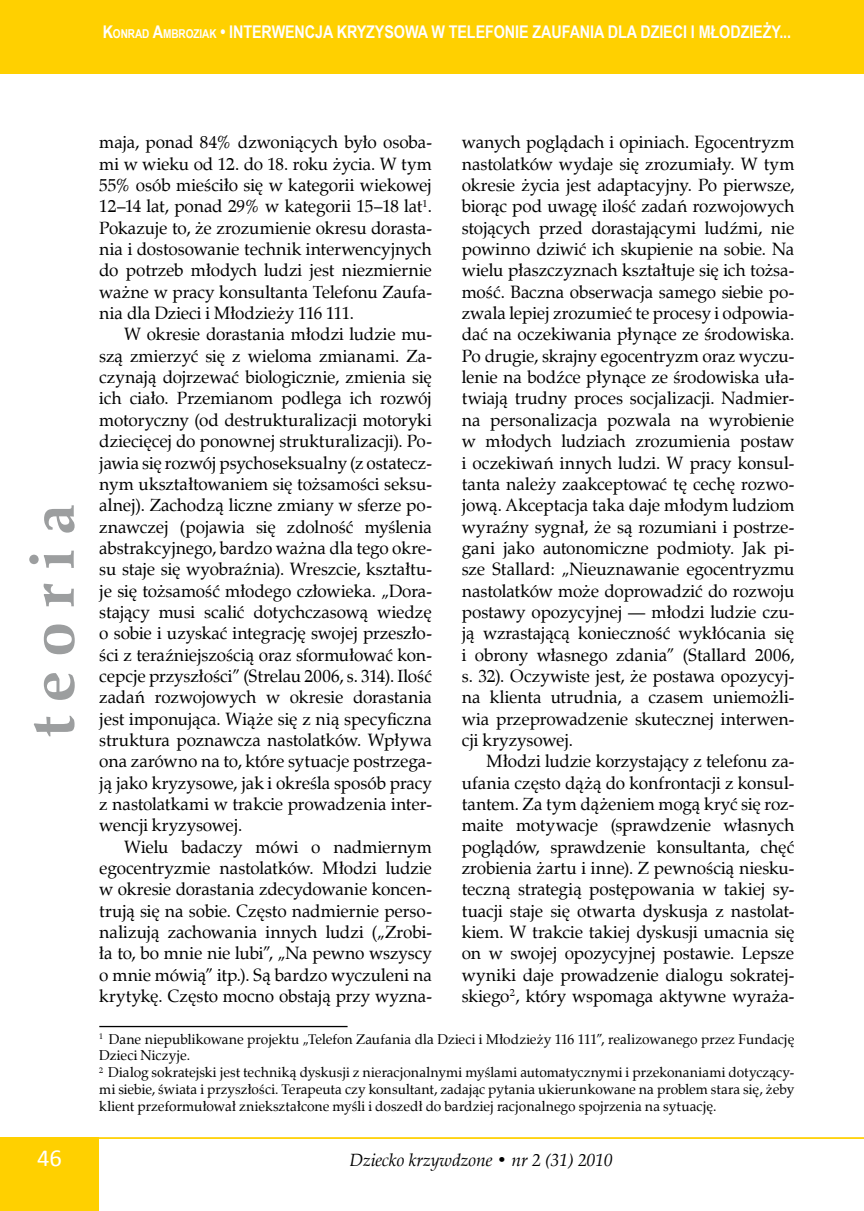
<style>
.page{position:relative;width:864px;height:1211px;background:#fff}
.page>*{position:absolute;margin:0;border:0;box-sizing:border-box;transform-origin:0 0}
.t1{font:700 63px "Zapf Calligr EU";color:#9c9e9f}
.t2{font:24.5px "Calibri";color:#fff}
.tekst_2{font:17.5px/21.3px "Zapf Calligr EU";letter-spacing:-.005em;color:#000;text-align:justify}
.pagina{font:700 17.5px "Arial Narrow";letter-spacing:-.005em;color:#fff}
.t3{font:italic 17.5px "Zapf Calligr EU";color:#000}
.przypis_bez_kreski{font:14px/16.8px "Zapf Calligr EU";color:#000;text-align:justify}
.przypis{font:14px/16.8px "Zapf Calligr EU";letter-spacing:.005em;color:#000}
.s1{font-size:12.25px}
.s2{font-style:inherit}
</style>
<div class="page">
<div style="left:0;top:1137px;width:98px;height:73px;background:#ffd000"></div>
<div style="left:0;top:0;width:863px;height:74px;background:#ffd000"></div>
<hr style="left:74px;top:1137px;width:789px;height:1px;background:#ffd000">
<hr style="left:99px;top:1025px;width:248px;height:2px;background:#000">
<p class="pagina" style="left:103px;top:19px;width:689px">K<span class="s1">ONRAD</span> <span class="s2">A</span><span class="s1">MBROZIAK</span> • INTERWENCJA KRYZYSOWA W TELEFONIE ZAUFANIA DLA DZIECI I MŁODZIEŻY...</p>
<h1 class="t1" style="left:13px;top:737px;width:235px;rotate:-90deg">t e o r i a</h1>
<p class="tekst_2" style="left:99px;top:132px;width:334px">maja, ponad 84% dzwoniących było osoba&shy;mi w wieku od 12. do 18. roku życia. W tym 55% osób mieściło się w kategorii wiekowej 12–14 lat, ponad 29% w kategorii 15–18 lat<sup>1</sup>.<br>Pokazuje to, że zrozumienie okresu dorasta&shy;nia i dostosowanie technik interwencyjnych do potrzeb młodych ludzi jest niezmiernie ważne w pracy konsultanta Telefonu Zaufa&shy;nia dla Dzieci i Młodzieży 116 111.</p>
<p class="tekst_2" style="left:99px;top:324px;width:334px;text-indent:25px">W okresie dorastania młodzi ludzie mu&shy;szą zmierzyć się z wieloma zmianami. Za&shy;czynają dojrzewać biologicznie, zmienia się ich ciało. Przemianom podlega ich rozwój motoryczny (od destrukturalizacji motoryki dziecięcej do ponownej strukturalizacji). Po&shy;jawia się rozwój psychoseksualny (z ostatecz&shy;nym ukształtowaniem się tożsamości seksu&shy;alnej). Zachodzą liczne zmiany w sferze po&shy;znawczej (pojawia się zdolność myślenia abstrakcyjnego, bardzo ważna dla tego okre&shy;su staje się wyobraźnia). Wreszcie, kształtu&shy;je się tożsamość młodego człowieka. „Dora&shy;stający musi scalić dotychczasową wiedzę o sobie i uzyskać integrację swojej przeszło&shy;ści z teraźniejszością oraz sformułować kon&shy;cepcje przyszłości” (Strelau 2006, s. 314). Ilość zadań rozwojowych w okresie dorastania jest imponująca. Wiąże się z nią specyficzna struktura poznawcza nastolatków. Wpływa ona zarówno na to, które sytuacje postrzega&shy;ją jako kryzysowe, jak i określa sposób pracy z nastolatkami w trakcie prowadzenia inter&shy;wencji kryzysowej.</p>
<p class="tekst_2" style="left:99px;top:836px;width:334px;text-indent:25px">Wielu badaczy mówi o nadmiernym egocentryzmie nastolatków. Młodzi ludzie w okresie dorastania zdecydowanie koncen&shy;trują się na sobie. Często nadmiernie perso&shy;nalizują zachowania innych ludzi („Zrobi&shy;ła to, bo mnie nie lubi”, „Na pewno wszyscy o mnie mówią” itp.). Są bardzo wyczuleni na krytykę. Często mocno obstają przy wyzna-</p>
<p class="tekst_2" style="left:461px;top:132px;width:334px">wanych poglądach i opiniach. Egocentryzm nastolatków wydaje się zrozumiały. W tym okresie życia jest adaptacyjny. Po pierwsze, biorąc pod uwagę ilość zadań rozwojowych stojących przed dorastającymi ludźmi, nie powinno dziwić ich skupienie na sobie. Na wielu płaszczyznach kształtuje się ich tożsa&shy;mość. Baczna obserwacja samego siebie po&shy;zwala lepiej zrozumieć te procesy i odpowia&shy;dać na oczekiwania płynące ze środowiska.<br>Po drugie, skrajny egocentryzm oraz wyczu&shy;lenie na bodźce płynące ze środowiska uła&shy;twiają trudny proces socjalizacji. Nadmier&shy;na personalizacja pozwala na wyrobienie w młodych ludziach zrozumienia postaw i oczekiwań innych ludzi. W pracy konsul&shy;tanta należy zaakceptować tę cechę rozwo&shy;jową. Akceptacja taka daje młodym ludziom wyraźny sygnał, że są rozumiani i postrze&shy;gani jako autonomiczne podmioty. Jak pi&shy;sze Stallard: „Nieuznawanie egocentryzmu nastolatków może doprowadzić do rozwoju postawy opozycyjnej — młodzi ludzie czu&shy;ją wzrastającą konieczność wykłócania się i obrony własnego zdania” (Stallard 2006, s. 32). Oczywiste jest, że postawa opozycyj&shy;na klienta utrudnia, a czasem uniemożli&shy;wia przeprowadzenie skutecznej interwen&shy;cji kryzysowej.</p>
<p class="tekst_2" style="left:461px;top:751px;width:334px;text-indent:25px">Młodzi ludzie korzystający z telefonu za&shy;ufania często dążą do konfrontacji z konsul&shy;tantem. Za tym dążeniem mogą kryć się roz&shy;maite motywacje (sprawdzenie własnych poglądów, sprawdzenie konsultanta, chęć zrobienia żartu i inne). Z pewnością niesku&shy;teczną strategią postępowania w takiej sy&shy;tuacji staje się otwarta dyskusja z nastolat&shy;kiem. W trakcie takiej dyskusji umacnia się on w swojej opozycyjnej postawie. Lepsze wyniki daje prowadzenie dialogu sokratej&shy;skiego<sup>2</sup>, który wspomaga aktywne wyraża-</p>
<p class="przypis" style="left:99px;top:1030px;width:696px"><sup>1</sup> Dane niepublikowane projektu „Telefon Zaufania dla Dzieci i Młodzieży 116 111”, realizowanego przez Fundację<br>Dzieci Niczyje.</p>
<p class="przypis_bez_kreski" style="left:99px;top:1064px;width:696px"><sup>2</sup> Dialog sokratejski jest techniką dyskusji z nieracjonalnymi myślami automatycznymi i przekonaniami dotyczący&shy;mi siebie, świata i przyszłości. Terapeuta czy konsultant, zadając pytania ukierunkowane na problem stara się, żeby klient przeformułował zniekształcone myśli i doszedł do bardziej racjonalnego spojrzenia na sytuację.</p>
<h2 class="t2" style="left:37px;top:1142px;width:26px">46</h2>
<p class="t3" style="left:349px;top:1149px;width:265px">Dziecko krzywdzone • nr 2 (31) 2010</p>
</div>
